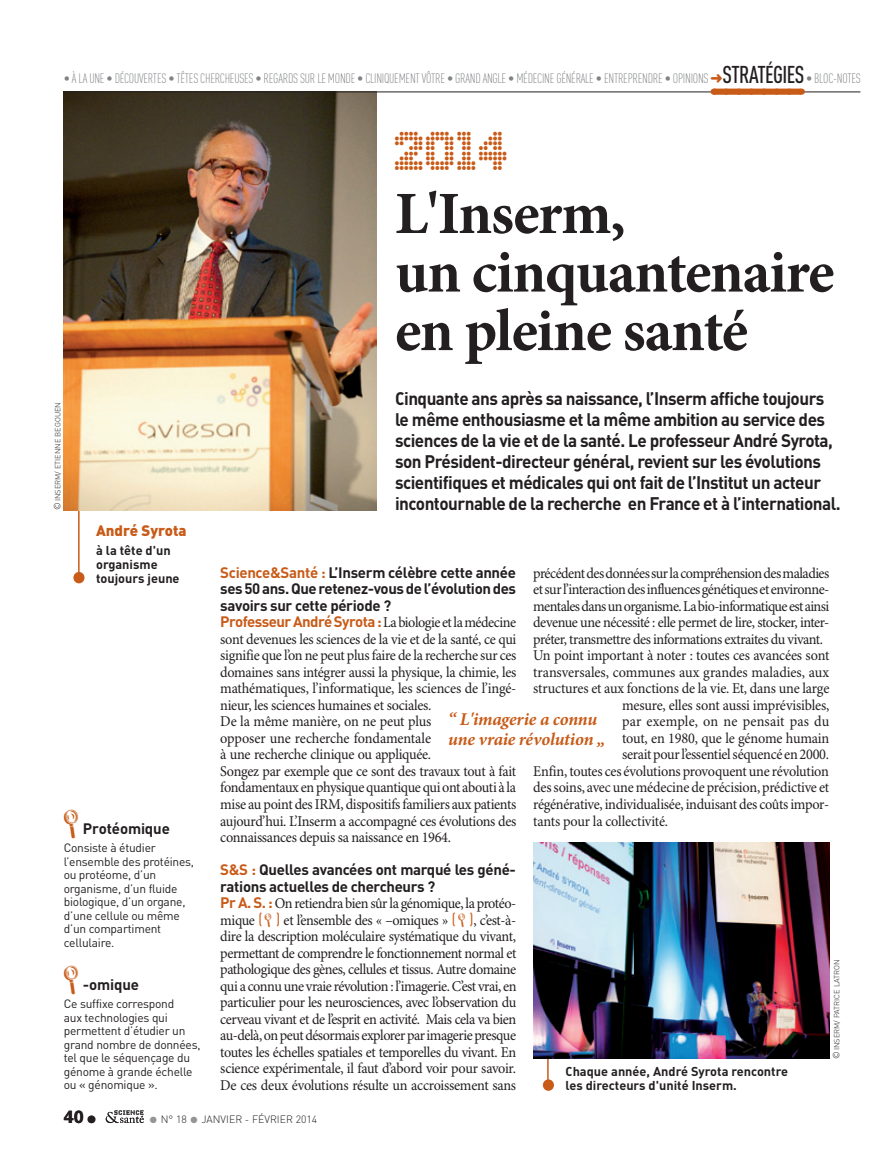
<style>
.page{position:relative;width:893px;height:1149px;background:#fff}
.page>*{position:absolute;margin:0;border:0;box-sizing:border-box;transform-origin:0 0}
.t1{font:700 60px/58.5px "Minion Pro";letter-spacing:-.025em;color:#231f20}
.t2{font:51px "Dolly Dots";color:#c85b18;scale:.96 1}
.t3{font:700 18px/21px "DIN";letter-spacing:-.03em;color:#231f20;scale:.95 1}
.t4{font:italic 700 18px/19.5px "Minion Pro";letter-spacing:-.015em;color:#c85b18}
.t5{font:900 18px "Akzidenz Grotesk";color:#231f20}
.t6{font:15px/16.5px "Minion Pro";letter-spacing:-.02em;color:#231f20;scale:.95 1}
.t7{font:700 15px/16.5px "DIN";letter-spacing:-.02em;color:#231f20}
.t8{font:15px "Minion Pro";letter-spacing:-.04em;color:#231f20;scale:.95 1}
.t9{font:15px "Minion Pro";letter-spacing:.01em;color:#231f20;scale:.95 1}
.t10{font:900 15px "DIN";color:#c85b18}
.t11{font:300 13.5px "DIN Cond";letter-spacing:-.02em;color:#808285}
.t12{font:700 12.75px/14.2px "DIN";color:#231f20}
.t13{font:12px/13.5px "DIN";letter-spacing:-.02em;color:#231f20}
.t14{font:300 10.5px "DIN";color:#231f20}
.t15{font:300 7.5px "DIN";color:#231f20}
.s1{color:#c85b18}
.s2{font-weight:500;font-size:24px;color:#231f20}
.s3{font-size:9px}
.s4{font-family:"Minion Pro";font-weight:400}
.s5{font-family:"DIN";font-weight:700;color:#c85b18}
.s6{font-family:"DIN";font-size:15.75px;color:#c85b18}
.s7{color:#939598}
</style>
<div class="page">
<svg style="left:106px;top:1110px;width:38px;height:12px"></svg>
<div style="left:74px;top:572px;width:10px;height:10px;background:#c85b18;border-radius:50%"></div>
<div style="left:73px;top:571px;width:12px;height:12px;border:2px solid #c85b18;border-radius:50%"></div>
<hr style="left:78px;top:481px;width:2px;height:95px;background:#c85b18">
<div style="left:544px;top:1079px;width:9px;height:10px;background:#c85b18;border-radius:50%"></div>
<div style="left:543px;top:1079px;width:11px;height:11px;border:2px solid #c85b18;border-radius:50%"></div>
<hr style="left:547px;top:941px;width:2px;height:142px;background:#c85b18">
<img style="left:64px;top:92px;width:312px;height:418px">
<img style="left:533px;top:842px;width:296px;height:215px">
<hr style="left:64px;top:91px;width:796px;height:1px;background:#231f20">
<div style="left:714px;top:89px;width:87px;height:6px;background:#c85b18"></div>
<svg style="left:726px;top:94px;width:69px;height:1px"></svg>
<p class="t11" style="left:64px;top:71px;width:799px">• À LA UNE • DÉCOUVERTES • TÊTES CHERCHEUSES • REGARDS SUR LE MONDE • CLINIQUEMENT VÔTRE • GRAND ANGLE • MÉDECINE GÉNÉRALE • ENTREPRENDRE • OPINIONS <span class="s1">➜</span><span class="s2">STRATÉGIES</span> • BLOC-NOTES</p>
<p class="t15" style="left:53px;top:510px;width:110px;rotate:-90deg"><span class="s3">©</span> I NSERM/ ETIENNE BEGOU EN</p>
<p class="t10" style="left:96px;top:520px;width:92px">André Syrota</p>
<p class="t12" style="left:96px;top:542px;width:85px">à la tête d'un organisme toujours jeune</p>
<p class="t7" style="left:83px;top:819px;width:89px">Protéomique</p>
<p class="t13" style="left:64px;top:840px;width:132px">Consiste à étudier l’ensemble des protéines, ou protéome, d’un organisme, d’un fluide biologique, d’un organe, d’une cellule ou même d’un compartiment cellulaire.</p>
<p class="t7" style="left:83px;top:975px;width:58px">-omique</p>
<p class="t13" style="left:64px;top:996px;width:138px">Ce suffixe correspond<br>aux technologies qui permettent d’étudier un grand nombre de données, tel que le séquençage du génome à grande échelle ou « génomique ».</p>
<h2 class="t2" style="left:395px;top:132px;width:122px">2014</h2>
<h1 class="t1" style="left:395px;top:187px;width:441px">L'Inserm,<br>un cinquantenaire en pleine santé</h1>
<p class="t3" style="left:395px;top:387px;width:471px">Cinquante ans après sa naissance, l’Inserm affiche toujours le même enthousiasme et la même ambition au service des sciences de la vie et de la santé. Le professeur André Syrota, son Président-directeur général, revient sur les évolutions scientifiques et médicales qui ont fait de l’Institut un acteur incontournable de la recherche en France et à l’international.</p>
<p class="t7" style="left:220px;top:563px;width:297px"><span class="s1">Science&amp;Santé :</span> L’Inserm célèbre cette année ses 50 ans. Que retenez-vous de l’évolution des savoirs sur cette période ?<br><span class="s1">Professeur André Syrota:</span> <span class="s4">La biologie et la médecine</span></p>
<p class="t6" style="left:220px;top:631px;width:313px">sont devenues les sciences de la vie et de la santé, ce qui signifie que l’on ne peut plus faire de la recherche sur ces domaines sans intégrer aussi la physique, la chimie, les mathématiques, l’informatique, les sciences de l’ingé&shy;nieur, les sciences humaines et sociales.<br>De la même manière, on ne peut plus<br>opposer une recherche fondamentale<br>à une recherche clinique ou appliquée.<br>Songez par exemple que ce sont des travaux tout à fait fondamentaux en physique quantique qui ont abouti à la mise au point des IRM, dispositifs familiers aux patients aujourd’hui. L’Inserm a accompagné ces évolutions des connaissances depuis sa naissance en 1964.</p>
<p class="t7" style="left:220px;top:860px;width:297px"><span class="s1">S&amp;S :</span> Quelles avancées ont marqué les géné&shy;rations actuelles de chercheurs ?</p>
<p class="t6" style="left:220px;top:895px;width:313px;text-align:justify"><span class="s5">Pr A. S. :</span> On retiendra bien sûr la génomique, la protéo&shy;mique <span class="s6">( )</span> et l’ensemble des « –omiques » <span class="s6">( )</span>, c’est-à&shy;dire la description moléculaire systématique du vivant, permettant de comprendre le fonctionnement normal et pathologique des gènes, cellules et tissus. Autre domaine qui a connu une vraie révolution : l’imagerie. C’est vrai, en particulier pour les neurosciences, avec l’observation du cerveau vivant et de l’esprit en activité. Mais cela va bien au-delà, on peut désormais explorer par imagerie presque toutes les échelles spatiales et temporelles du vivant. En science expérimentale, il faut d’abord voir pour savoir.<br>De ces deux évolutions résulte un accroissement sans</p>
<p class="t8" style="left:533px;top:564px;width:313px">précédent des données sur la compréhension des maladies</p>
<p class="t6" style="left:533px;top:581px;width:313px">et sur l’interaction des influences génétiques et environne-</p>
<p class="t8" style="left:533px;top:597px;width:313px">mentales dans un organisme. La bio-informatique est ainsi</p>
<p class="t6" style="left:533px;top:614px;width:313px">devenue une nécessité : elle permet de lire, stocker, inter-</p>
<p class="t6" style="left:533px;top:631px;width:307px">préter, transmettre des informations extraites du vivant.</p>
<p class="t6" style="left:533px;top:647px;width:313px">Un point important à noter : toutes ces avancées sont</p>
<p class="t6" style="left:533px;top:664px;width:313px">transversales, communes aux grandes maladies, aux</p>
<p class="t6" style="left:533px;top:680px;width:313px">structures et aux fonctions de la vie. Et, dans une large</p>
<p class="t6" style="left:622px;top:697px;width:220px">mesure, elles sont aussi imprévisibles,</p>
<p class="t9" style="left:622px;top:712px;width:220px">par exemple, on ne pensait pas du</p>
<p class="t6" style="left:622px;top:730px;width:220px">tout, en 1980, que le génome humain</p>
<p class="t6" style="left:622px;top:746px;width:219px">serait pour l’essentiel séquencé en 2000.</p>
<p class="t6" style="left:533px;top:763px;width:313px">Enfin, toutes ces évolutions provoquent une révolution</p>
<p class="t6" style="left:533px;top:779px;width:313px">des soins, avec une médecine de précision, prédictive et</p>
<p class="t6" style="left:533px;top:796px;width:313px">régénérative, individualisée, induisant des coûts impor-</p>
<p class="t6" style="left:533px;top:812px;width:143px">tants pour la collectivité.</p>
<p class="t4" style="left:448px;top:710px;width:158px">“ L'imagerie a connu une vraie révolution „</p>
<p class="t15" style="left:832px;top:1058px;width:101px;rotate:-90deg"><span class="s3">©</span> I NSERM/ PATRICE LATRON</p>
<p class="t12" style="left:566px;top:1063px;width:224px">Chaque année, André Syrota rencontre les directeurs d'unité Inserm.</p>
<p class="t5" style="left:64px;top:1105px;width:34px">40 ●</p>
<p class="t14" style="left:150px;top:1112px;width:169px"><span class="s7">●</span> N° 18 <span class="s7">●</span> JANVIER - FÉVRIER 2014</p>
</div>
